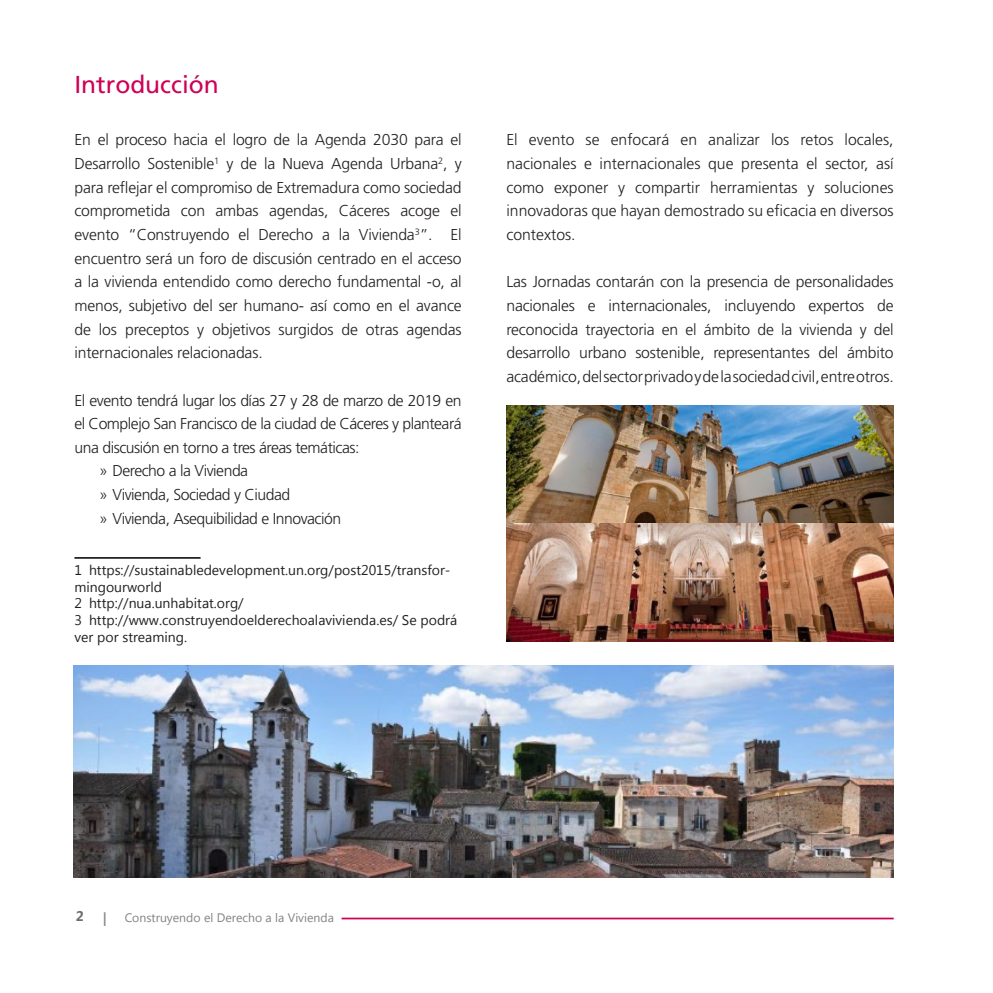
<style>
.page{position:relative;width:993px;height:993px;background:#fff}
.page>*{position:absolute;margin:0;border:0;box-sizing:border-box;transform-origin:0 0}
.Título_1{font:24.5px "Frutiger LT Std";color:#ce0056}
.parrafo_cuerpo{font:300 15.75px/23.6px "Frutiger LT Std";letter-spacing:-.01em;color:#231f20;text-align:justify}
.parrafo_cuerpo-2{font:300 15.75px "Frutiger LT Std";letter-spacing:-.03em;color:#231f20}
.Nota_al_pie{font:14px/16.8px "Myanmar Text";color:#231f20}
.t1{font:700 14px "Myanmar Text";color:#6c6d70}
.t2{font:12.25px "Myanmar Text";color:#808285}
</style>
<div class="page">
<svg style="left:104px;top:912px;width:1px;height:13px"></svg>
<hr style="left:341px;top:917px;width:552px;height:2px;background:#ce0056">
<img style="left:74px;top:665px;width:819px;height:212px">
<hr style="left:74px;top:557px;width:126px;height:1px;background:#231f20">
<img style="left:506px;top:405px;width:387px;height:118px">
<img style="left:506px;top:523px;width:387px;height:118px">
<p class="Título_1" style="left:74px;top:70px;width:146px">Introducción</p>
<p class="parrafo_cuerpo" style="left:74px;top:128px;width:388px">En el proceso hacia el logro de la Agenda 2030 para el Desarrollo Sostenible<sup>1</sup> y de la Nueva Agenda Urbana<sup>2</sup>, y para reflejar el compromiso de Extremadura como sociedad comprometida con ambas agendas, Cáceres acoge el evento “Construyendo el Derecho a la Vivienda<sup>3</sup>”. El encuentro será un foro de discusión centrado en el acceso a la vivienda entendido como derecho fundamental -o, al menos, subjetivo del ser humano- así como en el avance de los preceptos y objetivos surgidos de otras agendas internacionales relacionadas.</p>
<p class="parrafo_cuerpo" style="left:74px;top:388px;width:388px">El evento tendrá lugar los días 27 y 28 de marzo de 2019 en el Complejo San Francisco de la ciudad de Cáceres y planteará una discusión en torno a tres áreas temáticas:</p>
<p class="parrafo_cuerpo-2" style="left:99px;top:462px;width:150px">» Derecho a la Vivienda</p>
<p class="parrafo_cuerpo-2" style="left:99px;top:485px;width:192px">» Vivienda, Sociedad y Ciudad</p>
<p class="parrafo_cuerpo-2" style="left:99px;top:509px;width:243px">» Vivienda, Asequibilidad e Innovación</p>
<p class="Nota_al_pie" style="left:74px;top:561px;width:377px">1 https://sustainabledevelopment.un.org/post2015/transfor&shy;mingourworld</p>
<p class="Nota_al_pie" style="left:74px;top:595px;width:171px">2 http://nua.unhabitat.org/</p>
<p class="Nota_al_pie" style="left:74px;top:611px;width:384px">3 http://www.construyendoelderechoalavivienda.es/ Se podrá ver por streaming.</p>
<p class="parrafo_cuerpo" style="left:506px;top:128px;width:388px">El evento se enfocará en analizar los retos locales, nacionales e internacionales que presenta el sector, así como exponer y compartir herramientas y soluciones innovadoras que hayan demostrado su eficacia en diversos contextos.</p>
<p class="parrafo_cuerpo" style="left:506px;top:270px;width:388px">Las Jornadas contarán con la presencia de personalidades nacionales e internacionales, incluyendo expertos de reconocida trayectoria en el ámbito de la vivienda y del desarrollo urbano sostenible, representantes del ámbito académico, del sector privado y de la sociedad civil, entre otros.</p>
<p class="t1" style="left:76px;top:907px;width:10px">2</p>
<p class="t2" style="left:125px;top:910px;width:211px">Construyendo el Derecho a la Vivienda</p>
</div>
